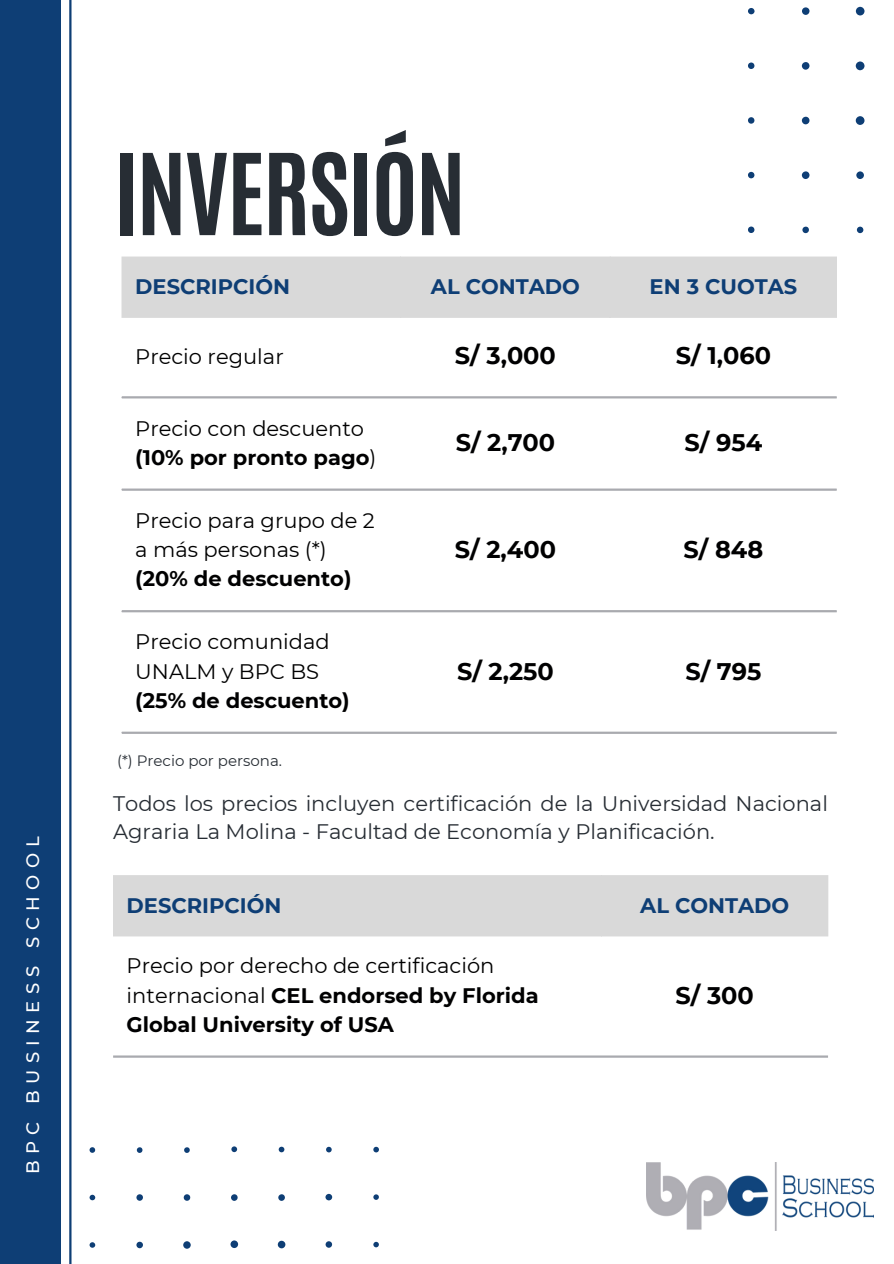
<style>
.page{position:relative;width:894px;height:1264px;background:#fff}
.page>*{position:absolute;margin:0;border:0;box-sizing:border-box;transform-origin:0 0}
.t1{font:700 95.7px "Antonio";letter-spacing:-.025em;color:#272d34}
.t2{font:700 24px "Montserrat";color:#000001}
.t3{font:21px/29.2px "Montserrat";color:#000001}
.t4{font:21px/28.2px "Montserrat";color:#272d34}
.t5{font:700 21px "Montserrat";color:#0e3e75}
.t6{font:700 21px "Montserrat";color:#000001}
.t7{font:500 18px "Montserrat";letter-spacing:.355em;color:#fff}
.t8{font:15px "Montserrat";color:#272d34}
.s1{font-weight:700}
</style>
<div class="page">
<hr style="left:69px;top:0;width:2px;height:1263px;background:#0e3e75">
<div style="left:0;top:0;width:61px;height:1263px;background:#0e3e75"></div>
<img style="left:646px;top:1162px;width:227px;height:68px">
<svg style="left:748px;top:6px;width:117px;height:227px"></svg>
<svg style="left:89px;top:1146px;width:289px;height:103px"></svg>
<div style="left:113px;top:875px;width:714px;height:61px;background:#d9d9d9"></div>
<hr style="left:113px;top:1055px;width:714px;height:2px;background:#a9aaaf">
<div style="left:122px;top:257px;width:714px;height:61px;background:#d9d9d9"></div>
<hr style="left:122px;top:396px;width:714px;height:2px;background:#a9aaaf">
<hr style="left:122px;top:488px;width:714px;height:3px;background:#a9aaaf">
<hr style="left:122px;top:610px;width:714px;height:2px;background:#a9aaaf">
<hr style="left:122px;top:731px;width:714px;height:3px;background:#a9aaaf">
<h3 class="t7" style="left:22px;top:1174px;width:339px;rotate:-90deg">BPC BUSINESS SCHOOL</h3>
<p class="t1" style="left:113px;top:126px;width:354px">INVERSIÓN</p>
<p class="t5" style="left:135px;top:273px;width:156px">DESCRIPCIÓN</p>
<p class="t5" style="left:431px;top:273px;width:150px">AL CONTADO</p>
<p class="t5" style="left:649px;top:273px;width:149px">EN 3 CUOTAS</p>
<p class="t3" style="left:135px;top:341px;width:150px">Precio regular</p>
<p class="t2" style="left:455px;top:340px;width:102px">S/ 3,000</p>
<p class="t2" style="left:675px;top:340px;width:97px">S/ 1,060</p>
<p class="t3" style="left:135px;top:413px;width:242px">Precio con descuento <span class="s1">(10% por pronto pago</span>)</p>
<p class="t2" style="left:455px;top:428px;width:101px">S/ 2,700</p>
<p class="t2" style="left:684px;top:428px;width:79px">S/ 954</p>
<p class="t3" style="left:135px;top:506px;width:241px">Precio para grupo de 2 a más personas (*)</p>
<p class="t6" style="left:135px;top:566px;width:218px">(20% de descuento)</p>
<p class="t3" style="left:135px;top:627px;width:196px">Precio comunidad<br>UNALM y BPC BS</p>
<p class="t6" style="left:135px;top:687px;width:216px">(25% de descuento)</p>
<p class="t2" style="left:454px;top:535px;width:103px">S/ 2,400</p>
<h2 class="t2" style="left:683px;top:535px;width:81px">S/ 848</h2>
<p class="t2" style="left:457px;top:656px;width:98px">S/ 2,250</p>
<p class="t2" style="left:685px;top:656px;width:77px">S/ 795</p>
<p class="t8" style="left:117px;top:751px;width:166px">(*) Precio por persona.</p>
<p class="t4" style="left:113px;top:789px;width:716px">Todos los precios incluyen certificación de la Universidad Nacional<br>Agraria La Molina - Facultad de Economía y Planificación.</p>
<p class="t5" style="left:127px;top:892px;width:156px">DESCRIPCIÓN</p>
<p class="t5" style="left:640px;top:892px;width:150px">AL CONTADO</p>
<p class="t3" style="left:127px;top:951px;width:413px">Precio por derecho de certificación internacional <span class="s1">CEL endorsed by Florida<br>Global University of USA</span></p>
<p class="t2" style="left:675px;top:980px;width:80px">S/ 300</p>
</div>
